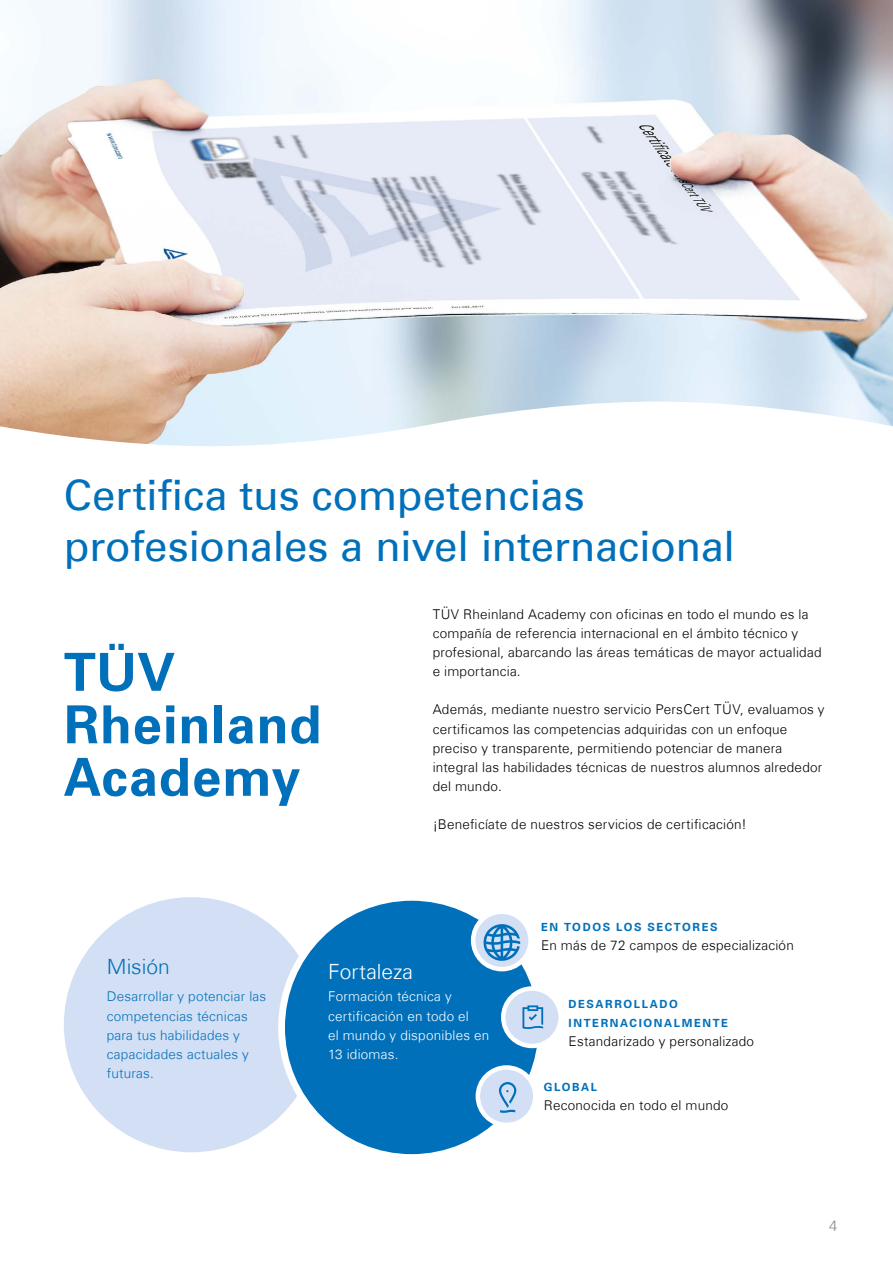
<style>
.page{position:relative;width:893px;height:1263px;background:#fff}
.page>*{position:absolute;margin:0;border:0;box-sizing:border-box;transform-origin:0 0}
.t1{font:700 52.5px/52.5px "Univers Com 65";letter-spacing:.02em;color:#0070ba}
.t2{font:42px/51px "Univers Com 55 Roman";letter-spacing:-.005em;color:#0070ba}
.t3{font:300 21px "Univers Com 45";letter-spacing:.005em;color:#fff}
.t4{font:300 21px "Univers Com 45";color:#0070ba}
.t5{font:300 15px "Univers Com 45";color:#878787}
.t6{font:300 13.5px/19.2px "Univers Com 45";letter-spacing:.015em;color:#000}
.t7{font:300 13.5px/19.2px "Univers Com 45";letter-spacing:.015em;color:#0070ba}
.t8{font:300 13.5px/19.2px "Univers Com 45";letter-spacing:.015em;color:#fff}
.t9{font:700 11.25px/19.2px "Univers Com 65";letter-spacing:.14em;color:#0070ba}
</style>
<div class="page">
<div style="left:64px;top:897px;width:255px;height:255px;background:#d3dff4;border-radius:50%"></div>
<div style="left:282px;top:897px;width:260px;height:260px;background:#0070ba;border-radius:50%"></div>
<div style="left:278px;top:894px;width:267px;height:267px;border:7px solid #fff;border-radius:50%"></div>
<svg style="left:473px;top:912px;width:58px;height:57px"></svg>
<div style="left:471px;top:909px;width:62px;height:62px;border:4px solid #fff;border-radius:50%"></div>
<svg style="left:503px;top:988px;width:58px;height:58px;background:#d8e2f5"></svg>
<div style="left:501px;top:986px;width:62px;height:62px;border:4px solid #fff;border-radius:50%"></div>
<div style="left:478px;top:1067px;width:57px;height:58px;background:#d3dff4;border-radius:50%"></div>
<div style="left:476px;top:1065px;width:61px;height:62px;border:4px solid #fff;border-radius:50%"></div>
<svg style="left:482px;top:924px;width:38px;height:37px"></svg>
<svg style="left:522px;top:1005px;width:21px;height:24px"></svg>
<svg style="left:499px;top:1082px;width:17px;height:31px"></svg>
<img style="left:0;top:0;width:893px;height:446px">
<h2 class="t2" style="left:64px;top:470px;width:673px">Certifica tus competencias profesionales a nivel internacional</h2>
<h1 class="t1" style="left:64px;top:646px;width:259px">TÜV<br>Rheinland<br>Academy</h1>
<p class="t6" style="left:433px;top:604px;width:390px">TÜV Rheinland Academy con oficinas en todo el mundo es la compañía de referencia internacional en el ámbito técnico y profesional, abarcando las áreas temáticas de mayor actualidad e importancia.</p>
<p class="t6" style="left:433px;top:700px;width:393px">Además, mediante nuestro servicio PersCert TÜV, evaluamos y certificamos las competencias adquiridas con un enfoque preciso y transparente, permitiendo potenciar de manera integral las habilidades técnicas de nuestros alumnos alrededor del mundo.</p>
<p class="t6" style="left:433px;top:815px;width:315px">¡Beneficíate de nuestros servicios de certificación!</p>
<p class="t9" style="left:541px;top:918px;width:178px">EN TODOS LOS SECTORES</p>
<p class="t6" style="left:541px;top:936px;width:254px">En más de 72 campos de especialización</p>
<h3 class="t4" style="left:107px;top:954px;width:65px">Misión</h3>
<p class="t7" style="left:107px;top:987px;width:161px">Desarrollar y potenciar las competencias técnicas para tus habilidades y capacidades actuales y futuras.</p>
<p class="t9" style="left:569px;top:994px;width:161px">DESARROLLADO<br>INTERNACIONALMENTE</p>
<h3 class="t3" style="left:328px;top:958px;width:86px">Fortaleza</h3>
<p class="t8" style="left:328px;top:987px;width:163px">Formación técnica y certificación en todo el<br>el mundo y disponibles en<br>13 idiomas.</p>
<p class="t6" style="left:569px;top:1032px;width:187px">Estandarizado y personalizado</p>
<p class="t9" style="left:544px;top:1077px;width:55px">GLOBAL</p>
<p class="t6" style="left:544px;top:1095px;width:186px">Reconocida en todo el mundo</p>
<p class="t5" style="left:829px;top:1217px;width:10px">4</p>
</div>
